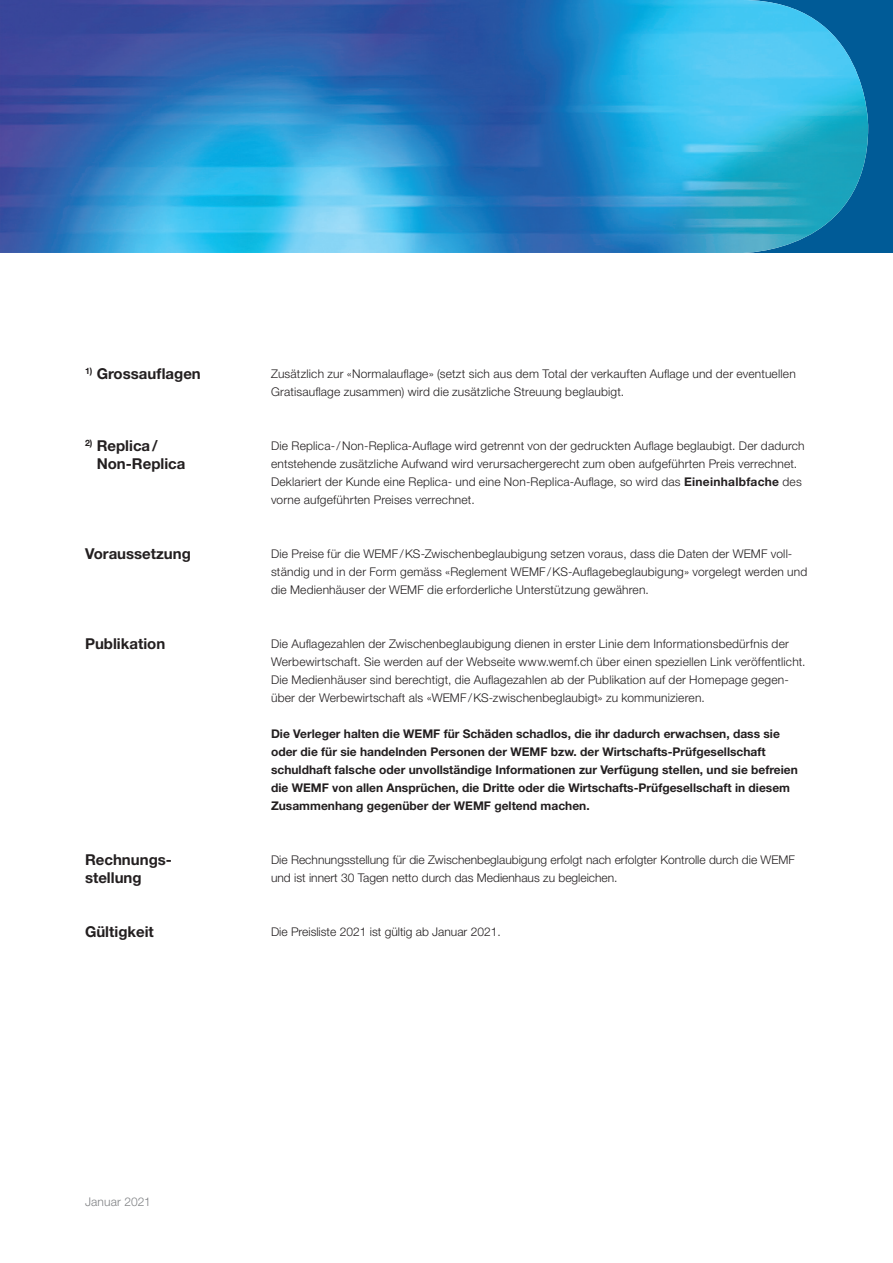
<style>
.page{position:relative;width:893px;height:1263px;background:#fff}
.page>*{position:absolute;margin:0;border:0;box-sizing:border-box;transform-origin:0 0}
.t1{font:700 15px/18px "Helvetica Neue LT Std";color:#231f20}
.t2{font:300 12px/18px "Helvetica Neue LT Std";letter-spacing:.015em;color:#231f20}
.t3{font:700 12px/18px "Helvetica Neue LT Std";color:#231f20}
.t4{font:300 12px "Helvetica Neue LT Std";letter-spacing:.01em;color:#808285}
.s1{font-weight:700}
</style>
<div class="page">
<div style="left:0;top:0;width:893px;height:253px;background:#005b97"></div>
<img style="left:0;top:0;width:868px;height:253px">
<p class="t1" style="left:85px;top:364px;width:117px"><sup>1)</sup> Grossauflagen</p>
<p class="t2" style="left:271px;top:364px;width:526px">Zusätzlich zur «Normalauflage» (setzt sich aus dem Total der verkauften Auflage und der eventuellen<br>Gratisauflage zusammen) wird die zusätzliche Streuung beglaubigt.</p>
<p class="t1" style="left:97px;top:436px;width:90px;text-indent:-12px"><sup>2)</sup> Replica/<br>Non-Replica</p>
<p class="t2" style="left:271px;top:436px;width:535px">Die Replica-/Non-Replica-Auflage wird getrennt von der gedruckten Auflage beglaubigt. Der dadurch entstehende zusätzliche Aufwand wird verursachergerecht zum oben aufgeführten Preis verrechnet.<br>Deklariert der Kunde eine Replica- und eine Non-Replica-Auflage, so wird das <span class="s1">Eineinhalbfache</span> des vorne aufgeführten Preises verrechnet.</p>
<p class="t1" style="left:85px;top:544px;width:107px">Voraussetzung</p>
<p class="t2" style="left:271px;top:544px;width:538px">Die Preise für die WEMF/KS-Zwischenbeglaubigung setzen voraus, dass die Daten der WEMF voll&shy;ständig und in der Form gemäss «Reglement WEMF/KS-Auflagebeglaubigung» vorgelegt werden und die Medienhäuser der WEMF die erforderliche Unterstützung gewähren.</p>
<p class="t1" style="left:85px;top:634px;width:82px">Publikation</p>
<p class="t2" style="left:271px;top:634px;width:536px">Die Auflagezahlen der Zwischenbeglaubigung dienen in erster Linie dem Informationsbedürfnis der Werbewirtschaft. Sie werden auf der Webseite www.wemf.ch über einen speziellen Link veröffentlicht.<br>Die Medienhäuser sind berechtigt, die Auflagezahlen ab der Publikation auf der Homepage gegen&shy;über der Werbewirtschaft als «WEMF/KS-zwischenbeglaubigt» zu kommunizieren.</p>
<p class="t3" style="left:271px;top:724px;width:528px">Die Verleger halten die WEMF für Schäden schadlos, die ihr dadurch erwachsen, dass sie oder die für sie handelnden Personen der WEMF bzw. der Wirtschafts-Prüfgesellschaft schuldhaft falsche oder unvollständige Informationen zur Verfügung stellen, und sie befreien die WEMF von allen Ansprüchen, die Dritte oder die Wirtschafts-Prüfgesellschaft in diesem Zusammenhang gegenüber der WEMF geltend machen.</p>
<p class="t1" style="left:85px;top:850px;width:88px">Rechnungs&shy;stellung</p>
<p class="t2" style="left:271px;top:850px;width:525px">Die Rechnungsstellung für die Zwischenbeglaubigung erfolgt nach erfolgter Kontrolle durch die WEMF und ist innert 30 Tagen netto durch das Medienhaus zu begleichen.</p>
<p class="t1" style="left:85px;top:922px;width:70px">Gültigkeit</p>
<p class="t2" style="left:271px;top:922px;width:231px">Die Preisliste 2021 ist gültig ab Januar 2021.</p>
<p class="t4" style="left:85px;top:1194px;width:67px">Januar 2021</p>
</div>
